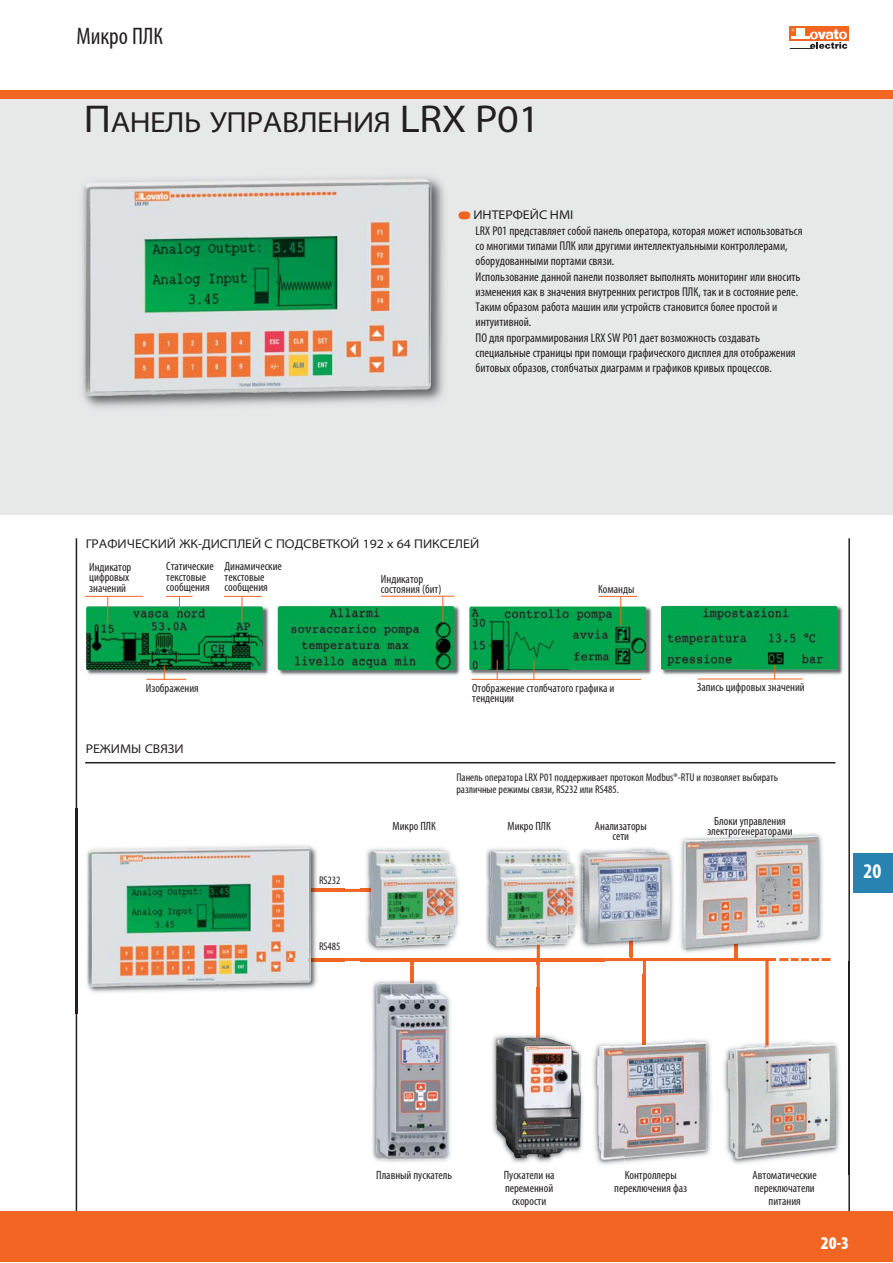
<style>
.page{position:relative;width:893px;height:1263px;background:#fff}
.page>*{position:absolute;margin:0;border:0;box-sizing:border-box;transform-origin:0 0}
.t1{font:semi-expanded 29.25px "Myriad Pro";letter-spacing:-.015em;color:#231f20}
.t2{font:condensed 24px "Myriad Pro";color:#231f20}
.t3{font:700 condensed 21px "Myriad Pro";color:#fff}
.t4{font:900 condensed 18px "Myriad Pro";color:#fff}
.t5{font:condensed 12.75px/15.3px "Myriad Pro";color:#231f20}
.t6{font:semi-expanded 12.75px "Myriad Pro";color:#231f20}
.t7{font:condensed 12px/10.5px "Myriad Pro";color:#231f20}
.t8{font:condensed 11.25px/12.8px "Myriad Pro";color:#231f20}
.s1{font-size:39px}
</style>
<div class="page">
<div style="left:0;top:90px;width:893px;height:425px;background:#e7e8e8"></div>
<hr style="left:76px;top:538px;width:1px;height:675px;background:#231f20">
<hr style="left:848px;top:538px;width:2px;height:675px;background:#231f20">
<div style="left:0;top:1211px;width:893px;height:51px;background:#f26522"></div>
<div style="left:0;top:90px;width:893px;height:9px;background:#f26522"></div>
<svg style="left:790px;top:27px;width:59px;height:14px"></svg>
<svg style="left:790px;top:29px;width:57px;height:20px"></svg>
<div style="left:853px;top:853px;width:40px;height:40px;background:#2883b0"></div>
<img style="left:82px;top:177px;width:389px;height:231px">
<svg style="left:458px;top:212px;width:12px;height:7px"></svg>
<img style="left:83px;top:178px;width:348px;height:217px">
<hr style="left:85px;top:762px;width:750px;height:1px;background:#231f20">
<hr style="left:277px;top:889px;width:131px;height:3px;background:#f26522">
<hr style="left:537px;top:958px;width:3px;height:96px;background:#f26522">
<hr style="left:410px;top:958px;width:3px;height:96px;background:#f26522">
<hr style="left:643px;top:958px;width:3px;height:96px;background:#f26522">
<hr style="left:765px;top:958px;width:3px;height:96px;background:#f26522">
<hr style="left:630px;top:933px;width:3px;height:25px;background:#f26522">
<hr style="left:288px;top:958px;width:487px;height:3px;background:#f26522">
<img style="left:682px;top:833px;width:149px;height:128px">
<img style="left:734px;top:948px;width:3px;height:10px">
<img style="left:779px;top:958px;width:51px;height:3px">
<img style="left:682px;top:958px;width:93px;height:3px">
<img style="left:683px;top:836px;width:136px;height:112px">
<img style="left:605px;top:840px;width:81px;height:117px">
<img style="left:630px;top:943px;width:3px;height:14px">
<img style="left:683px;top:840px;width:3px;height:108px">
<img style="left:605px;top:850px;width:65px;height:93px">
<img style="left:540px;top:961px;width:65px;height:1px">
<img style="left:485px;top:961px;width:52px;height:3px">
<img style="left:486px;top:848px;width:119px;height:110px">
<img style="left:582px;top:852px;width:23px;height:91px">
<img style="left:490px;top:851px;width:77px;height:95px">
<svg style="left:537px;top:933px;width:3px;height:25px"></svg>
<img style="left:567px;top:854px;width:9px;height:88px">
<img style="left:413px;top:961px;width:67px;height:3px">
<img style="left:361px;top:961px;width:49px;height:1px">
<img style="left:361px;top:848px;width:98px;height:103px">
<svg style="left:361px;top:889px;width:10px;height:3px"></svg>
<img style="left:371px;top:851px;width:85px;height:95px">
<img style="left:371px;top:889px;width:37px;height:3px">
<img style="left:375px;top:967px;width:73px;height:195px">
<img style="left:410px;top:967px;width:3px;height:14px">
<img style="left:372px;top:981px;width:79px;height:178px">
<img style="left:724px;top:962px;width:116px;height:202px">
<img style="left:765px;top:962px;width:3px;height:81px">
<img style="left:728px;top:1043px;width:109px;height:116px">
<svg style="left:765px;top:1045px;width:3px;height:9px"></svg>
<img style="left:624px;top:975px;width:87px;height:188px">
<img style="left:643px;top:975px;width:3px;height:67px">
<img style="left:624px;top:1042px;width:83px;height:118px">
<img style="left:492px;top:988px;width:65px;height:175px">
<img style="left:537px;top:988px;width:3px;height:50px">
<img style="left:581px;top:1043px;width:43px;height:122px">
<img style="left:597px;top:1046px;width:27px;height:114px">
<img style="left:496px;top:1038px;width:85px;height:120px">
<img style="left:77px;top:808px;width:267px;height:179px">
<img style="left:75px;top:808px;width:1px;height:205px">
<img style="left:343px;top:967px;width:1px;height:20px">
<img style="left:87px;top:846px;width:224px;height:140px">
<img style="left:277px;top:889px;width:34px;height:3px">
<img style="left:288px;top:958px;width:23px;height:3px">
<img style="left:86px;top:602px;width:374px;height:78px">
<img style="left:86px;top:606px;width:177px;height:64px;border-radius:2px">
<img style="left:278px;top:606px;width:176px;height:64px;border-radius:2px">
<img style="left:469px;top:602px;width:374px;height:78px">
<img style="left:469px;top:606px;width:177px;height:64px;border-radius:2px">
<img style="left:661px;top:606px;width:176px;height:64px;border-radius:2px">
<hr style="left:85px;top:596px;width:58px;height:1px;background:#f26522">
<hr style="left:146px;top:679px;width:40px;height:1px;background:#f26522">
<hr style="left:381px;top:596px;width:73px;height:1px;background:#f26522">
<hr style="left:599px;top:596px;width:38px;height:1px;background:#f26522">
<hr style="left:472px;top:679px;width:169px;height:1px;background:#f26522">
<hr style="left:697px;top:679px;width:106px;height:1px;background:#f26522">
<hr style="left:224px;top:596px;width:38px;height:1px;background:#f26522">
<svg style="left:107px;top:596px;width:1px;height:27px"></svg>
<svg style="left:166px;top:596px;width:27px;height:14px"></svg>
<svg style="left:164px;top:666px;width:1px;height:13px"></svg>
<svg style="left:242px;top:596px;width:1px;height:26px"></svg>
<svg style="left:442px;top:596px;width:1px;height:25px"></svg>
<hr style="left:620px;top:596px;width:1px;height:30px;background:#f26522">
<svg style="left:774px;top:665px;width:1px;height:14px"></svg>
<svg style="left:533px;top:660px;width:1px;height:19px"></svg>
<svg style="left:497px;top:660px;width:1px;height:19px"></svg>
<h2 class="t2" style="left:76px;top:27px;width:88px">Микро ПЛК</h2>
<h1 class="t1" style="left:84px;top:105px;width:458px"><span class="s1">П</span>АНЕЛЬ УПРАВЛЕНИЯ <span class="s1">LRX P01</span></h1>
<p class="t6" style="left:473px;top:207px;width:101px">ИНТЕРФЕЙС HMI</p>
<p class="t5" style="left:475px;top:224px;width:328px">LRX P01 представляет собой панель оператора, которая может использоваться со многими типами ПЛК или другими интеллектуальными контроллерами, оборудованными портами связи.<br>Использование данной панели позволяет выполнять мониторинг или вносить изменения как в значения внутренних регистров ПЛК, так и в состояние реле.<br>Таким образом работа машин или устройств становится более простой и интуитивной.<br>ПО для программирования LRX SW P01 дает возможность создавать специальные страницы при помощи графического дисплея для отображения битовых образов, столбчатых диаграмм и графиков кривых процессов.</p>
<p class="t6" style="left:86px;top:536px;width:395px">ГРАФИЧЕСКИЙ ЖК-ДИСПЛЕЙ С ПОДСВЕТКОЙ 192 x 64 ПИКСЕЛЕЙ</p>
<p class="t7" style="left:89px;top:562px;width:44px">Индикатор цифровых значений</p>
<p class="t7" style="left:166px;top:562px;width:49px">Статические текстовые сообщения</p>
<p class="t7" style="left:225px;top:562px;width:59px">Динамические текстовые сообщения</p>
<p class="t7" style="left:381px;top:574px;width:62px">Индикатор состояния (бит)</p>
<p class="t7" style="left:598px;top:585px;width:38px">Команды</p>
<p class="t7" style="left:146px;top:683px;width:55px">Изображения</p>
<p class="t7" style="left:472px;top:683px;width:144px">Отображение столбчатого графика и тенденции</p>
<p class="t7" style="left:697px;top:683px;width:109px">Запись цифровых значений</p>
<p class="t6" style="left:86px;top:742px;width:100px">РЕЖИМЫ СВЯЗИ</p>
<p class="t8" style="left:319px;top:875px;width:23px">RS232</p>
<p class="t8" style="left:319px;top:940px;width:23px">RS485</p>
<p class="t8" style="left:456px;top:771px;width:323px">Панель оператора LRX P01 поддерживает протокол Modbus®-RTU и позволяет выбирать различные режимы связи, RS232 или RS485.</p>
<p class="t7" style="left:393px;top:821px;width:45px">Микро ПЛК</p>
<p class="t7" style="left:507px;top:821px;width:45px">Микро ПЛК</p>
<p class="t7" style="left:595px;top:821px;width:53px;text-align:center">Анализаторы сети</p>
<p class="t7" style="left:707px;top:816px;width:87px;text-align:center">Блоки управления электрогенераторами</p>
<h3 class="t3" style="left:863px;top:859px;width:19px">20</h3>
<p class="t7" style="left:376px;top:1171px;width:77px">Плавный пускатель</p>
<p class="t7" style="left:504px;top:1170px;width:52px;line-height:12.8px;text-align:center">Пускатели на переменной скорости</p>
<p class="t7" style="left:614px;top:1170px;width:75px;line-height:12.8px;text-align:center">Контроллеры переключения фаз</p>
<p class="t7" style="left:753px;top:1170px;width:66px;line-height:12.8px;text-align:center">Автоматические переключатели питания</p>
<h3 class="t4" style="left:821px;top:1232px;width:30px">20-3</h3>
</div>
